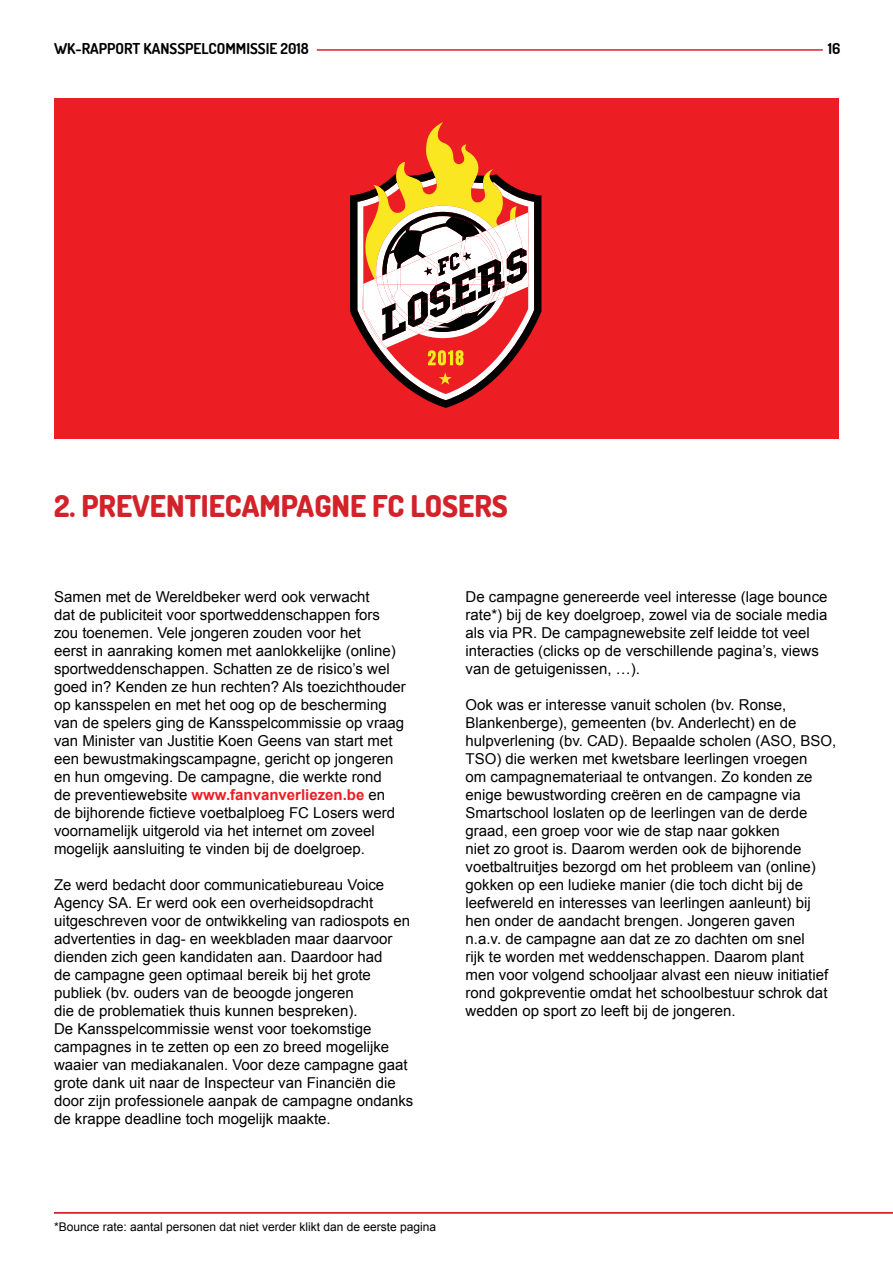
<style>
.page{position:relative;width:893px;height:1263px;background:#fff}
.page>*{position:absolute;margin:0;border:0;box-sizing:border-box;transform-origin:0 0}
.t1{font:800 30px "Dosis";color:#d2232a}
.t2{font:15px/18px "Arial";color:#000}
.t3{font:700 15px "Dosis";color:#000}
.t4{font:12px "Arial";color:#000}
.s1{font-weight:700;color:#ed1d24}
</style>
<div class="page">
<hr style="left:317px;top:49px;width:506px;height:2px;background:#d2232a">
<hr style="left:54px;top:1212px;width:839px;height:1px;background:#d2232a">
<div style="left:54px;top:99px;width:785px;height:340px;background:#ed1d24"></div>
<svg style="left:350px;top:122px;width:191px;height:286px"></svg>
<p class="t3" style="left:54px;top:39px;width:256px">WK-RAPPORT KANSSPELCOMMISSIE 2018</p>
<p class="t3" style="left:828px;top:39px;width:14px">16</p>
<h1 class="t1" style="left:54px;top:487px;width:455px">2. PREVENTIECAMPAGNE FC LOSERS</h1>
<p class="t2" style="left:54px;top:588px;width:353px">Samen met de Wereldbeker werd ook verwacht<br>dat de publiciteit voor sportweddenschappen fors zou toenemen. Vele jongeren zouden voor het<br>eerst in aanraking komen met aanlokkelijke (online) sportweddenschappen. Schatten ze de risico’s wel goed in? Kenden ze hun rechten? Als toezichthouder op kansspelen en met het oog op de bescherming van de spelers ging de Kansspelcommissie op vraag van Minister van Justitie Koen Geens van start met een bewustmakingscampagne, gericht op jongeren en hun omgeving. De campagne, die werkte rond<br>de preventiewebsite <span class="s1">www.fanvanverliezen.be</span> en<br>de bijhorende fictieve voetbalploeg FC Losers werd voornamelijk uitgerold via het internet om zoveel mogelijk aansluiting te vinden bij de doelgroep.</p>
<p class="t2" style="left:54px;top:876px;width:361px">Ze werd bedacht door communicatiebureau Voice Agency SA. Er werd ook een overheidsopdracht uitgeschreven voor de ontwikkeling van radiospots en advertenties in dag- en weekbladen maar daarvoor dienden zich geen kandidaten aan. Daardoor had<br>de campagne geen optimaal bereik bij het grote publiek (bv. ouders van de beoogde jongeren<br>die de problematiek thuis kunnen bespreken).<br>De Kansspelcommissie wenst voor toekomstige campagnes in te zetten op een zo breed mogelijke waaier van mediakanalen. Voor deze campagne gaat grote dank uit naar de Inspecteur van Financiën die door zijn professionele aanpak de campagne ondanks de krappe deadline toch mogelijk maakte.</p>
<p class="t2" style="left:466px;top:588px;width:363px">De campagne genereerde veel interesse (lage bounce rate*) bij de key doelgroep, zowel via de sociale media als via PR. De campagnewebsite zelf leidde tot veel interacties (clicks op de verschillende pagina’s, views van de getuigenissen, …).</p>
<p class="t2" style="left:466px;top:696px;width:372px">Ook was er interesse vanuit scholen (bv. Ronse, Blankenberge), gemeenten (bv. Anderlecht) en de hulpverlening (bv. CAD). Bepaalde scholen (ASO, BSO, TSO) die werken met kwetsbare leerlingen vroegen<br>om campagnemateriaal te ontvangen. Zo konden ze enige bewustwording creëren en de campagne via Smartschool loslaten op de leerlingen van de derde graad, een groep voor wie de stap naar gokken<br>niet zo groot is. Daarom werden ook de bijhorende voetbaltruitjes bezorgd om het probleem van (online) gokken op een ludieke manier (die toch dicht bij de leefwereld en interesses van leerlingen aanleunt) bij hen onder de aandacht brengen. Jongeren gaven<br>n.a.v. de campagne aan dat ze zo dachten om snel<br>rijk te worden met weddenschappen. Daarom plant men voor volgend schooljaar alvast een nieuw initiatief rond gokpreventie omdat het schoolbestuur schrok dat wedden op sport zo leeft bij de jongeren.</p>
<p class="t4" style="left:54px;top:1219px;width:384px">*Bounce rate: aantal personen dat niet verder klikt dan de eerste pagina</p>
</div>
